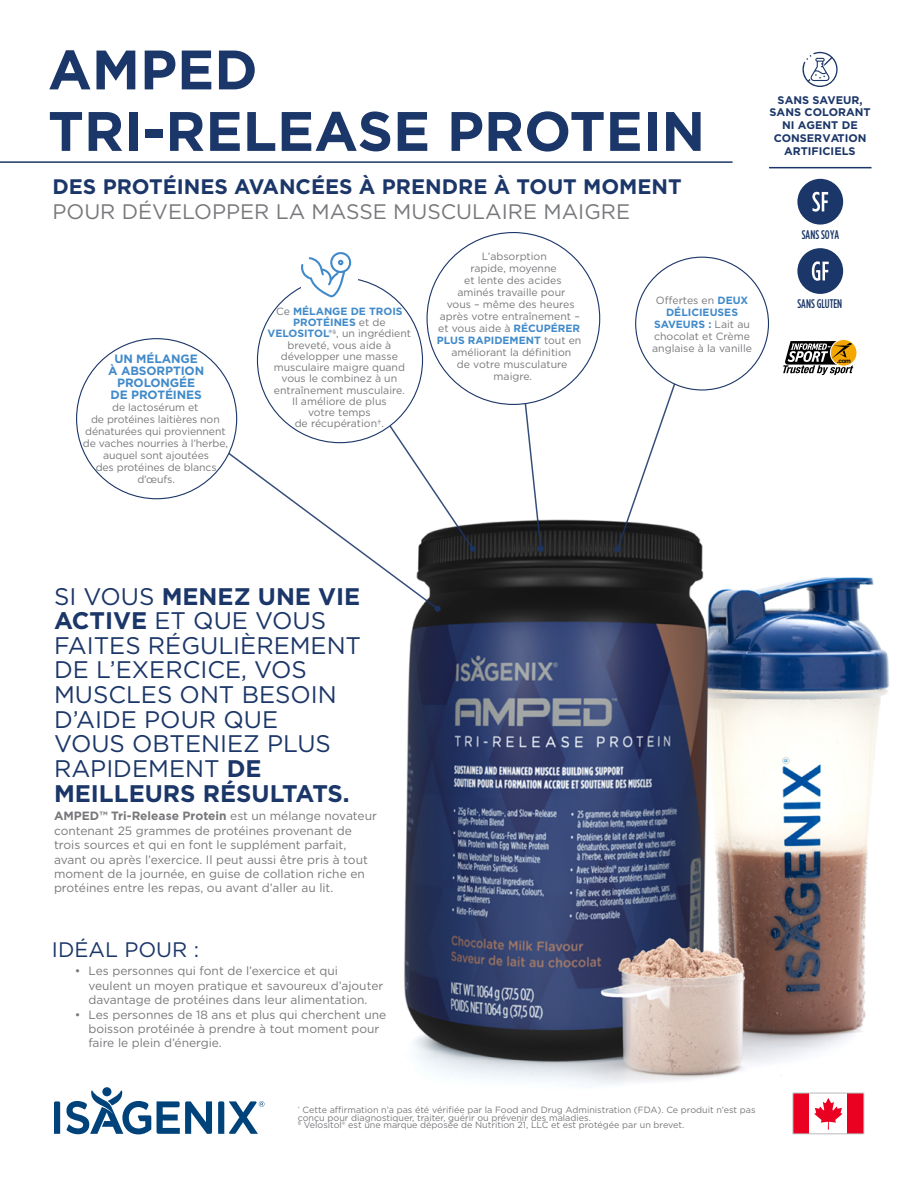
<style>
.page{position:relative;width:918px;height:1188px;background:#fff}
.page>*{position:absolute;margin:0;border:0;box-sizing:border-box;transform-origin:0 0}
.t1{font:700 55.5px/61.5px "Gotham";color:#1b3668}
.t2{font:24px/24.6px "Gotham";color:#1b3668}
.t3{font:700 21px "Gotham";color:#1b3668}
.t4{font:21px "Gotham";color:#77787b}
.t5{font:21px "Gotham";color:#1b3668}
.t6{font:500 12.6px "Gotham Condensed";color:#1b3668;scale:.93 1}
.t7{font:12px/14.4px "Gotham";color:#77787b}
.t8{font:700 12px/12px "Gotham";letter-spacing:-.01em;color:#418ac9;text-align:center}
.t9{font:700 11.1px/12.9px "Gotham";color:#1b3668;text-align:center}
.t10{font:10.5px/12px "Gotham";color:#77787b;text-align:center}
.t11{font:700 10.5px "Gotham";color:#418ac9}
.t12{font:9px/7.5px "Gotham";color:#77787b}
.t13{font:700 6.3px "Helvetica Neue";color:#000}
.s1{font-weight:700;color:#418ac9}
.s2{font-weight:400;color:#77787b}
.s3{font-weight:700}
</style>
<div class="page">
<img style="left:76px;top:51px;width:814px;height:1038px">
<hr style="left:0;top:161px;width:733px;height:2px;background:#1b3668">
<svg style="left:102px;top:1087px;width:9px;height:9px"></svg>
<svg style="left:54px;top:1101px;width:6px;height:33px"></svg>
<svg style="left:157px;top:1101px;width:55px;height:33px"></svg>
<svg style="left:66px;top:1090px;width:85px;height:44px"></svg>
<svg style="left:218px;top:1101px;width:46px;height:33px"></svg>
<hr style="left:769px;top:167px;width:103px;height:1px;background:#1b3668">
<svg style="left:214px;top:340px;width:262px;height:272px"></svg>
<svg style="left:521px;top:399px;width:23px;height:153px"></svg>
<svg style="left:615px;top:336px;width:77px;height:216px"></svg>
<div style="left:257px;top:278px;width:166px;height:165px;background:#fff;border-radius:50%"></div>
<div style="left:77px;top:339px;width:160px;height:160px;background:#fff;border-radius:50%"></div>
<div style="left:427px;top:233px;width:173px;height:171px;background:#fff;border-radius:50%"></div>
<div style="left:636px;top:257px;width:132px;height:133px;background:#fff;border-radius:50%"></div>
<svg style="left:830px;top:340px;width:27px;height:26px"></svg>
<svg style="left:783px;top:341px;width:70px;height:34px"></svg>
<div style="left:830px;top:339px;width:27px;height:28px;border:1px solid #fff;border-radius:50%"></div>
<div style="left:301px;top:243px;width:57px;height:57px;background:#fff"></div>
<svg style="left:301px;top:252px;width:51px;height:45px"></svg>
<div style="left:797px;top:179px;width:46px;height:46px;background:#1b3668;border-radius:50%"></div>
<svg style="left:812px;top:192px;width:16px;height:20px"></svg>
<svg style="left:797px;top:248px;width:46px;height:46px"></svg>
<svg style="left:802px;top:52px;width:38px;height:35px"></svg>
<div style="left:793px;top:1093px;width:17px;height:41px;background:#ea0020"></div>
<div style="left:847px;top:1093px;width:17px;height:41px;background:#ea0020"></div>
<svg style="left:814px;top:1098px;width:28px;height:32px"></svg>
<div style="left:793px;top:1093px;width:71px;height:41px;border:1px solid #b7b9bb"></div>
<h1 class="t1" style="left:48px;top:39px;width:659px">AMPED<br>TRI-RELEASE PROTEIN</h1>
<h3 class="t3" style="left:52px;top:172px;width:631px">DES PROTÉINES AVANCÉES À PRENDRE À TOUT MOMENT</h3>
<h3 class="t4" style="left:52px;top:198px;width:579px">POUR DÉVELOPPER LA MASSE MUSCULAIRE MAIGRE</h3>
<p class="t8" style="left:108px;top:352px;width:97px">UN MÉLANGE<br>À ABSORPTION<br>PROLONGÉE<br>DE PROTÉINES</p>
<p class="t10" style="left:83px;top:401px;width:147px">de lactosérum et<br>de protéines laitières non dénaturées qui proviennent de vaches nourries à l’herbe, auquel sont ajoutées<br>des protéines de blancs d’œufs.</p>
<p class="t10" style="left:268px;top:305px;width:145px;line-height:11.2px">Ce <span class="s1">MÉLANGE DE TROIS<br>PROTÉINES</span> et de<br><span class="s1">VELOSITOL®</span><sup>§</sup>, un ingrédient breveté, vous aide à développer une masse musculaire maigre quand vous le combinez à un entraînement musculaire.<br>Il améliore de plus<br>votre temps<br>de récupération†.</p>
<p class="t10" style="left:482px;top:250px;width:66px">L’absorption</p>
<p class="t10" style="left:470px;top:262px;width:88px">rapide, moyenne</p>
<p class="t10" style="left:464px;top:274px;width:99px">et lente des acides</p>
<p class="t10" style="left:457px;top:286px;width:110px">aminés travaille pour</p>
<p class="t10" style="left:447px;top:298px;width:129px">vous – même des heures</p>
<p class="t10" style="left:440px;top:310px;width:141px">après votre entraînement –</p>
<p class="t10" style="left:438px;top:322px;width:144px">et vous aide à <span class="s1">RÉCUPÉRER</span></p>
<p class="t11" style="left:437px;top:333px;width:146px">PLUS RAPIDEMENT <span class="s2">tout en</span></p>
<p class="t10" style="left:452px;top:346px;width:121px">améliorant la définition</p>
<p class="t10" style="left:457px;top:358px;width:112px">de votre musculature</p>
<p class="t10" style="left:494px;top:370px;width:40px">maigre.</p>
<p class="t10" style="left:652px;top:294px;width:101px">Offertes en <span class="s1">DEUX<br>DÉLICIEUSES<br>SAVEURS :</span> Lait au chocolat et Crème anglaise à la vanille</p>
<p class="t9" style="left:770px;top:93px;width:102px">SANS SAVEUR,<br>SANS COLORANT<br>NI AGENT DE<br>CONSERVATION<br>ARTIFICIELS</p>
<p class="t6" style="left:802px;top:228px;width:42px">SANS SOYA</p>
<p class="t6" style="left:797px;top:297px;width:50px">SANS GLUTEN</p>
<p class="t13" style="left:837px;top:357px;width:15px">.com</p>
<h2 class="t2" style="left:54px;top:583px;width:309px">SI VOUS <span class="s3">MENEZ UNE VIE<br>ACTIVE</span> ET QUE VOUS<br>FAITES RÉGULIÈREMENT<br>DE L’EXERCICE, VOS<br>MUSCLES ONT BESOIN<br>D’AIDE POUR QUE<br>VOUS OBTENIEZ PLUS<br>RAPIDEMENT <span class="s3">DE<br>MEILLEURS RÉSULTATS.</span></h2>
<p class="t7" style="left:54px;top:809px;width:324px"><span class="s3">AMPED™ Tri-Release Protein</span> est un mélange novateur contenant 25 grammes de protéines provenant de trois sources et qui en font le supplément parfait, avant ou après l’exercice. Il peut aussi être pris à tout moment de la journée, en guise de collation riche en protéines entre les repas, ou avant d’aller au lit.</p>
<h3 class="t5" style="left:52px;top:936px;width:149px">IDÉAL POUR :</h3>
<p class="t7" style="left:88px;top:964px;width:296px;text-indent:-14px">• Les personnes qui font de l’exercice et qui veulent un moyen pratique et savoureux d’ajouter davantage de protéines dans leur alimentation.</p>
<p class="t7" style="left:88px;top:1007px;width:299px;text-indent:-14px">• Les personnes de 18 ans et plus qui cherchent une boisson protéinée à prendre à tout moment pour faire le plein d’énergie.</p>
<p class="t12" style="left:298px;top:1106px;width:459px"><sup>†</sup> Cette affirmation n’a pas été vérifiée par la Food and Drug Administration (FDA). Ce produit n’est pas conçu pour diagnostiquer, traiter, guérir ou prévenir des maladies.<br><sup>§</sup> Velositol® est une marque déposée de Nutrition 21, LLC et est protégée par un brevet.</p>
</div>
